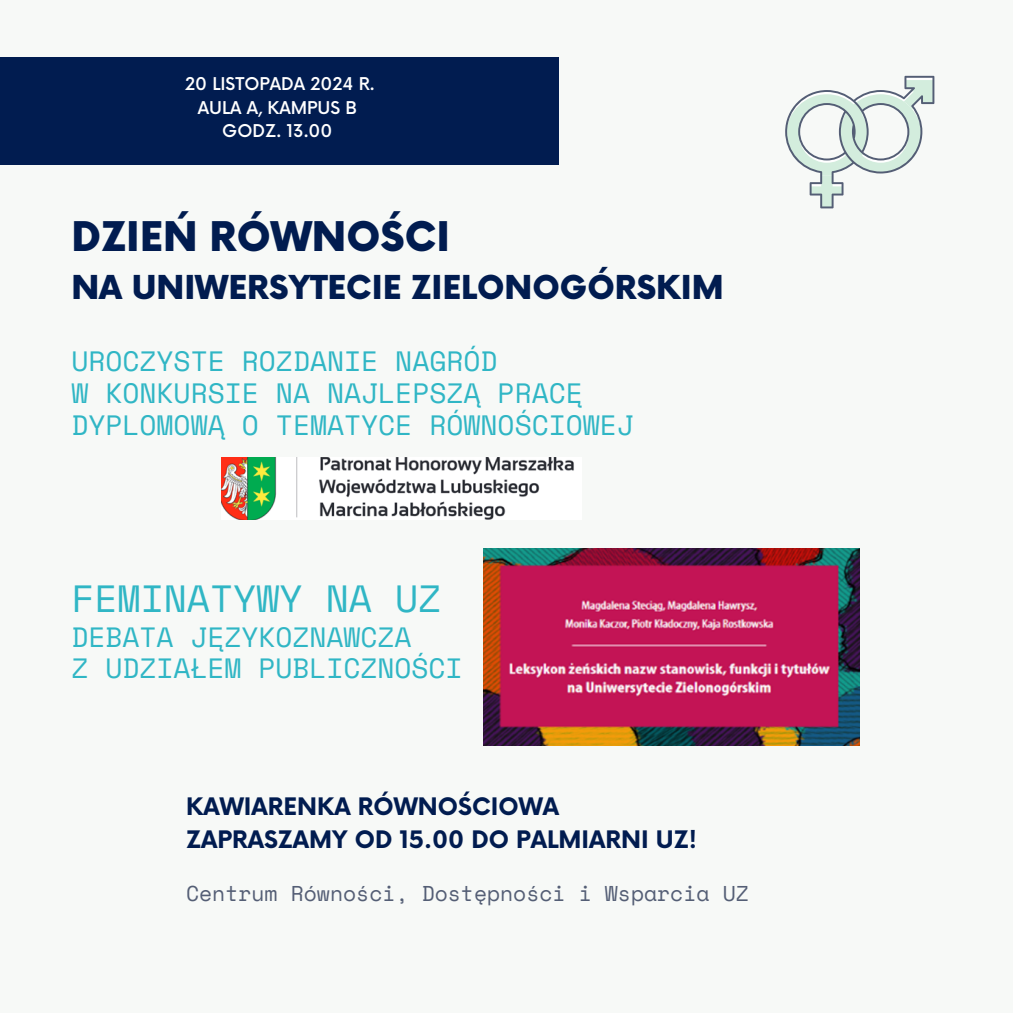
<style>
.page{position:relative;width:1013px;height:1013px;background:#fff}
.page>*{position:absolute;margin:0;border:0;box-sizing:border-box;transform-origin:0 0}
.t1{font:900 39.75px "Now";color:#011c50}
.t2{font:37.75px "Space Mono";color:#30b6c5}
.t3{font:900 32.12px "Now";color:#011c50}
.t4{font:27.88px/31.9px "Space Mono";color:#30b6c5}
.t5{font:27.75px/31.9px "Space Mono";color:#30b6c5}
.t6{font:700 23.5px/33.2px "Now";color:#011c50}
.t7{font:21.38px "Space Mono";color:#545e75}
.t8{font:500 17.12px "Now";color:#fff}
</style>
<div class="page">
<div style="left:0;top:0;width:1012px;height:1012px;background:#f7f9f7"></div>
<svg style="left:785px;top:76px;width:149px;height:132px"></svg>
<div style="left:0;top:57px;width:558px;height:107px;background:#011c50"></div>
<img style="left:483px;top:548px;width:376px;height:197px">
<img style="left:221px;top:457px;width:353px;height:63px">
<p class="t8" style="left:185px;top:75px;width:191px">20 LISTOPADA 2024 R.</p>
<p class="t8" style="left:198px;top:98px;width:161px">AULA A, KAMPUS B</p>
<p class="t8" style="left:222px;top:121px;width:112px">GODZ. 13.00</p>
<h3 class="t1" style="left:71px;top:215px;width:380px">DZIEŃ RÓWNOŚCI</h3>
<h3 class="t3" style="left:71px;top:270px;width:654px">NA UNIWERSYTECIE ZIELONOGÓRSKIM</h3>
<p class="t4" style="left:71px;top:344px;width:564px">UROCZYSTE ROZDANIE NAGRÓD<br>W KONKURSIE NA NAJLEPSZĄ PRACĘ<br>DYPLOMOWĄ O TEMATYCE RÓWNOŚCIOWEJ</p>
<h1 class="t2" style="left:71px;top:569px;width:371px">FEMINATYWY NA UZ</h1>
<h1 class="t5" style="left:71px;top:620px;width:392px">DEBATA JĘZYKOZNAWCZA<br>Z UDZIAŁEM PUBLICZNOŚCI</h1>
<p class="t6" style="left:186px;top:791px;width:512px">KAWIARENKA RÓWNOŚCIOWA<br>ZAPRASZAMY OD 15.00 DO PALMIARNI UZ!</p>
<h2 class="t7" style="left:186px;top:877px;width:564px">Centrum Równości, Dostępności i Wsparcia UZ</h2>
</div>
